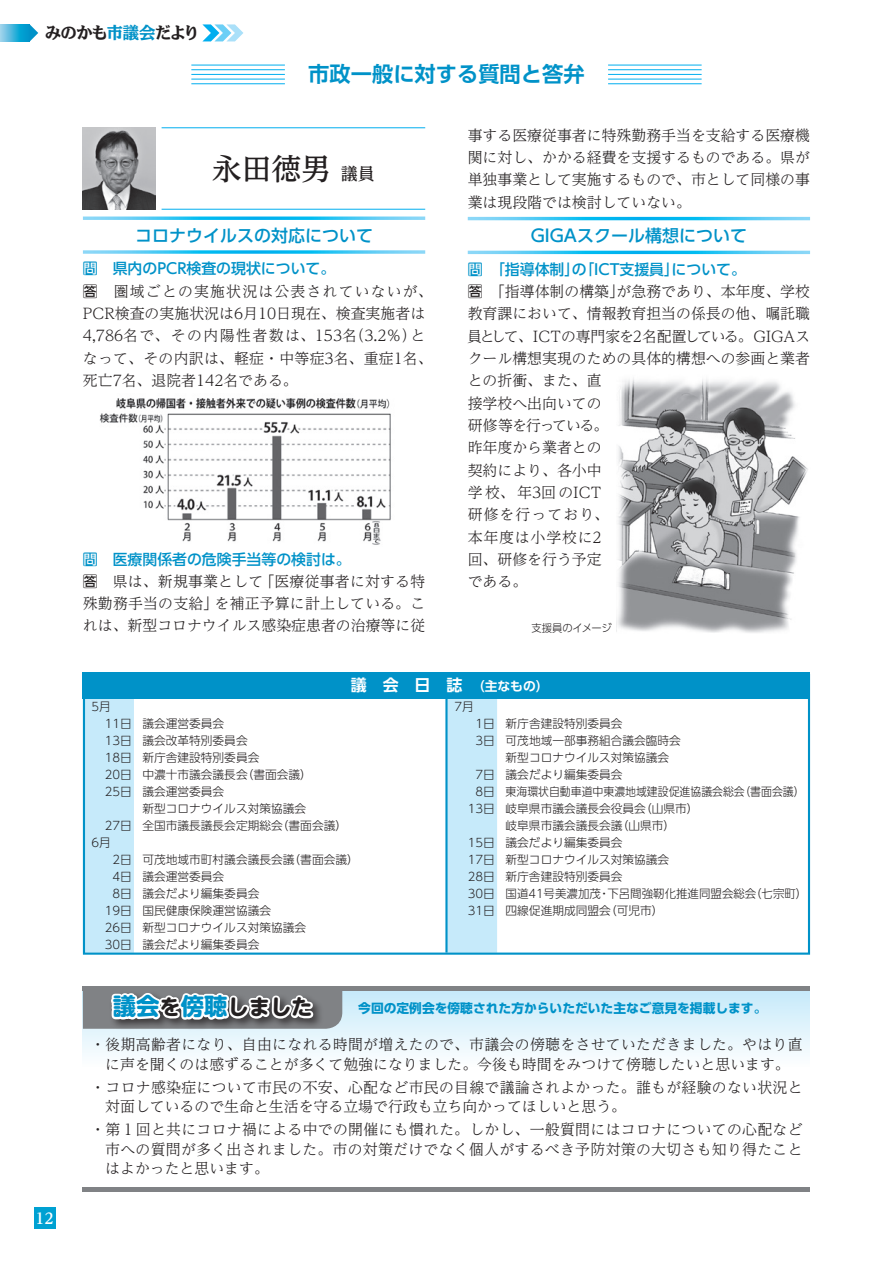
<style>
.page{position:relative;width:893px;height:1263px;background:#fff}
.page>*{position:absolute;margin:0;border:0;box-sizing:border-box;transform-origin:0 0}
.t1{font:500 29.7px "UD Reimin Pro";color:#231f20}
.t2{font:700 21.3px "UD Shin Go Pro De";color:#0092c8}
.t3{font:700 21.3px "UD Shin M Go Pro";color:#231f20}
.t4{font:500 16.95px "UD Shin Go Pro";color:#0092c8}
.t5{font:16.95px "Ro NOW Std ME";letter-spacing:-.075em;color:#231f20}
.t6{font:700 15.9px "UD Shin Go Pro De";color:#fff}
.t7{font:300 14.85px/22.4px "UD Reimin Pro";color:#231f20;text-align:justify}
.t8{font:300 14.85px/19.2px "UD Reimin Pro";letter-spacing:.02em;color:#231f20}
.t9{font:500 14.85px "UD Shin Go Pro";color:#0092c8}
.t10{font:700 14.85px "UD Reimin Pro";color:#fff}
.t11{font:700 12.75px "UD Shin Go Pro";color:#0092c8}
.t12{font:300 11.7px/17px "UD Shin Go Pro";color:#231f20}
.t13{font:300 10.65px "UD Shin Go Pro";letter-spacing:-.03em;color:#231f20}
.s1{color:#0092c8}
.s2{font-size:16.95px}
.s3{font-family:"UD Shin Go Pro";font-weight:500}
.s4{font-size:12.75px}
.s5{font-size:23.4px;color:#0092c8}
</style>
<div class="page">
<svg style="left:202px;top:24px;width:41px;height:17px"></svg>
<svg style="left:0;top:24px;width:30px;height:17px"></svg>
<svg style="left:30px;top:24px;width:8px;height:17px"></svg>
<hr style="left:191px;top:65px;width:94px;height:1px;background:#00aeef">
<hr style="left:608px;top:65px;width:94px;height:1px;background:#00aeef">
<hr style="left:191px;top:69px;width:94px;height:1px;background:#00aeef">
<hr style="left:608px;top:69px;width:94px;height:1px;background:#00aeef">
<hr style="left:191px;top:74px;width:94px;height:1px;background:#00aeef">
<hr style="left:191px;top:79px;width:94px;height:1px;background:#00aeef">
<hr style="left:191px;top:84px;width:94px;height:1px;background:#00aeef">
<hr style="left:608px;top:74px;width:94px;height:1px;background:#00aeef">
<hr style="left:608px;top:79px;width:94px;height:1px;background:#00aeef">
<hr style="left:608px;top:84px;width:94px;height:1px;background:#00aeef">
<img style="left:83px;top:128px;width:72px;height:81px">
<hr style="left:162px;top:128px;width:263px;height:1px;background:#00aeef">
<hr style="left:162px;top:209px;width:263px;height:1px;background:#00aeef">
<svg style="left:83px;top:216px;width:342px;height:4px"></svg>
<svg style="left:83px;top:250px;width:342px;height:4px"></svg>
<div style="left:83px;top:990px;width:727px;height:77px;background:linear-gradient(to bottom,#c5e9fa,#fdfefe)"></div>
<div style="left:448px;top:698px;width:49px;height:254px;background:#c6eafa"></div>
<div style="left:83px;top:672px;width:727px;height:26px;background:#0092c8"></div>
<hr style="left:445px;top:697px;width:3px;height:255px;background:#0092c8">
<svg style="left:82px;top:698px;width:260px;height:494px"></svg>
<hr style="left:83px;top:986px;width:727px;height:4px;background:#808285">
<div style="left:83px;top:1187px;width:727px;height:5px;background:#808285"></div>
<img style="left:617px;top:378px;width:191px;height:255px">
<img style="left:99px;top:398px;width:292px;height:147px">
<div style="left:34px;top:1208px;width:21px;height:21px;background:#00a1d2"></div>
<p class="t5" style="left:44px;top:21px;width:157px">みのかも<span class="s1">市議会</span>だより</p>
<h2 class="t2" style="left:308px;top:57px;width:278px">市政一般に対する質問と答弁</h2>
<h1 class="t1" style="left:212px;top:144px;width:164px">永田徳男 <span class="s2">議員</span></h1>
<p class="t4" style="left:135px;top:221px;width:240px">コロナウイルスの対応について</p>
<p class="t9" style="left:83px;top:257px;width:254px">問　県内のPCR検査の現状について。</p>
<p class="t7" style="left:83px;top:279px;width:351px;text-align:left"><span class="s3">答</span>　圏域ごとの実施状況は公表されていないが、<br>PCR検査の実施状況は6月10日現在、検査実施者は<br>4,786名で、その内陽性者数は、153名（3.2％）となって、その内訳は、軽症・中等症3名、重症1名、死亡7名、退院者142名である。</p>
<p class="t9" style="left:83px;top:547px;width:269px">問 医療関係者の危険手当等の検討は。</p>
<p class="t7" style="left:83px;top:569px;width:344px"><span class="s3">答</span>　県は、新規事業として「医療従事者に対する特殊勤務手当の支給」を補正予算に計上している。これは、新型コロナウイルス感染症患者の治療等に従</p>
<p class="t7" style="left:468px;top:123px;width:344px">事する医療従事者に特殊勤務手当を支給する医療機関に対し、かかる経費を支援するものである。県が単独事業として実施するもので、市として同様の事業は現段階では検討していない。</p>
<p class="t4" style="left:531px;top:222px;width:218px">GIGAスクール構想について</p>
<p class="t9" style="left:468px;top:257px;width:280px">問「指導体制」の「ICT支援員」について。</p>
<p class="t7" style="left:467px;top:280px;width:344px;text-align:left"><span class="s3">答</span>　「指導体制の構築」が急務であり、本年度、学校教育課において、情報教育担当の係長の他、嘱託職員として、ICTの専門家を2名配置している。GIGAスクール構想実現のための具体的構想への参画と業者との折衝、また、直<br>接学校へ出向いての<br>研修等を行っている。<br>昨年度から業者との<br>契約により、各小中<br>学校、年3回のICT<br>研修を行っており、<br>本年度は小学校に2<br>回、研修を行う予定<br>である。</p>
<p class="t13" style="left:532px;top:620px;width:82px">支援員のイメージ</p>
<p class="t6" style="left:351px;top:672px;width:199px">議　会　日　誌　<span class="s4">（主なもの）</span></p>
<p class="t12" style="left:105px;top:698px;width:209px;text-indent:-13px">5月<br>11日 議会運営委員会<br>13日 議会改革特別委員会<br>18日 新庁舎建設特別委員会<br>20日 中濃十市議会議長会（書面会議）<br>25日 議会運営委員会</p>
<p class="t12" style="left:142px;top:799px;width:165px">新型コロナウイルス対策協議会</p>
<p class="t12" style="left:105px;top:816px;width:244px">27日 全国市議長議長会定期総会（書面会議）</p>
<p class="t12" style="left:91px;top:833px;width:21px">6月</p>
<p class="t12" style="left:112px;top:850px;width:248px">2日 可茂地域市町村議会議長会議（書面会議）</p>
<p class="t12" style="left:112px;top:867px;width:113px">4日 議会運営委員会</p>
<p class="t12" style="left:112px;top:884px;width:148px">8日 議会だより編集委員会</p>
<p class="t12" style="left:105px;top:901px;width:168px">19日 国民健康保険運営協議会</p>
<p class="t12" style="left:105px;top:918px;width:203px">26日 新型コロナウイルス対策協議会</p>
<p class="t12" style="left:105px;top:935px;width:156px">30日 議会だより編集委員会</p>
<p class="t12" style="left:455px;top:698px;width:21px">7月</p>
<p class="t12" style="left:476px;top:715px;width:148px">1日 新庁舎建設特別委員会</p>
<p class="t12" style="left:476px;top:732px;width:207px">3日 可茂地域一部事務組合議会臨時会</p>
<p class="t12" style="left:506px;top:749px;width:165px">新型コロナウイルス対策協議会</p>
<p class="t12" style="left:476px;top:766px;width:148px">7日 議会だより編集委員会</p>
<p class="t12" style="left:476px;top:782px;width:331px">8日 東海環状自動車道中東濃地域建設促進協議会総会（書面会議）</p>
<p class="t12" style="left:468px;top:799px;width:232px">13日 岐阜県市議会議長会役員会（山県市）</p>
<p class="t12" style="left:506px;top:816px;width:171px">岐阜県市議会議長会議（山県市）</p>
<p class="t12" style="left:468px;top:833px;width:156px">15日 議会だより編集委員会</p>
<p class="t12" style="left:468px;top:850px;width:203px">17日 新型コロナウイルス対策協議会</p>
<p class="t12" style="left:468px;top:867px;width:156px">28日 新庁舎建設特別委員会</p>
<p class="t12" style="left:468px;top:884px;width:341px">30日 国道41号美濃加茂・下呂間強靭化推進同盟会総会（七宗町）</p>
<p class="t12" style="left:468px;top:901px;width:197px">31日 四線促進期成同盟会（可児市）</p>
<h2 class="t3" style="left:113px;top:990px;width:201px"><span class="s5">議会</span>を<span class="s5">傍聴</span>しました</h2>
<p class="t11" style="left:358px;top:998px;width:410px">今回の定例会を傍聴された方からいただいた主なご意見を掲載します。</p>
<p class="t10" style="left:35px;top:1206px;width:20px">12</p>
<p class="t7" style="left:90px;top:1034px;width:714px;line-height:19.2px;text-align:center">・後期高齢者になり、自由になれる時間が増えたので、市議会の傍聴をさせていただきました。やはり直に声を聞くのは感ずることが多くて勉強になりました。今後も時間をみつけて傍聴したいと思います。</p>
<p class="t8" style="left:105px;top:1077px;width:699px;text-indent:-15px">・コロナ感染症について市民の不安、心配など市民の目線で議論されよかった。誰もが経験のない状況と対面しているので生命と生活を守る立場で行政も立ち向かってほしいと思う。</p>
<p class="t7" style="left:105px;top:1120px;width:699px;line-height:19.2px;text-indent:-15px">・第１回と共にコロナ禍による中での開催にも慣れた。しかし、一般質問にはコロナについての心配など市への質問が多く出されました。市の対策だけでなく個人がするべき予防対策の大切さも知り得たことはよかったと思います。</p>
</div>
